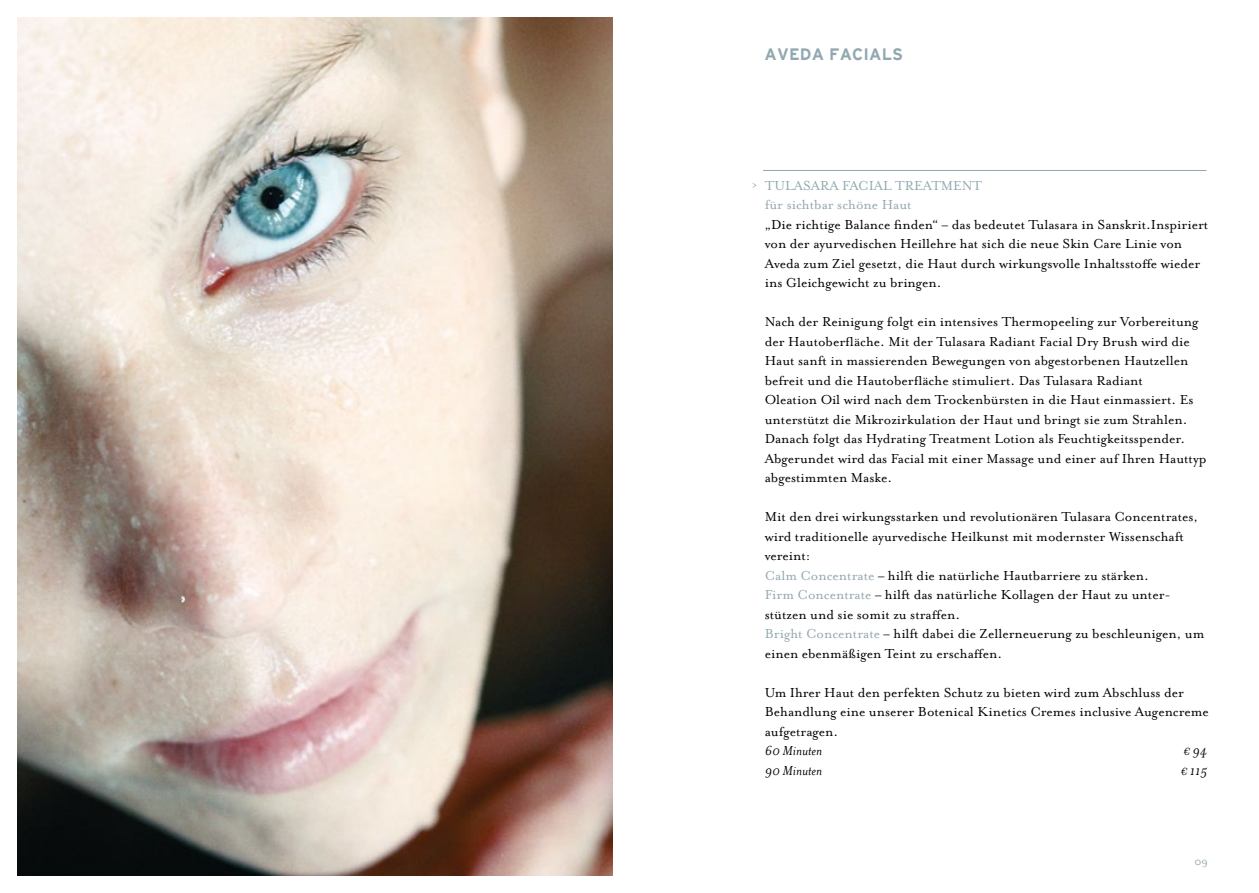
<style>
.page{position:relative;width:1259px;height:893px;background:#fff}
.page>*{position:absolute;margin:0;border:0;box-sizing:border-box;transform-origin:0 0}
.t1{font:700 16.5px "Interstate";letter-spacing:.01em;color:#92a8b0}
.t2{font:15px/19.5px "Mrs Eaves OT";color:#000}
.t3{font:15px/19.5px "Mrs Eaves OT";color:#92a8b0}
.t4{font:italic 15px "Mrs Eaves OT";color:#000}
.t5{font:12px "Mrs Eaves OT";color:#92a8b0}
.s1{color:#92a8b0}
.s2{font-size:12px}
</style>
<div class="page">
<img style="left:17px;top:17px;width:595px;height:859px">
<hr style="left:763px;top:170px;width:443px;height:1px;background:#92a8b0">
<p class="t1" style="left:764px;top:45px;width:140px">AVEDA FACIALS</p>
<p class="t3" style="left:765px;top:176px;width:219px">TULASARA FACIAL TREATMENT für sichtbar schöne Haut</p>
<p class="t2" style="left:765px;top:215px;width:445px">„Die richtige Balance finden“ – das bedeutet Tulasara in Sanskrit.Inspiriert von der ayurvedischen Heillehre hat sich die neue Skin Care Linie von Aveda zum Ziel gesetzt, die Haut durch wirkungsvolle Inhaltsstoffe wieder ins Gleichgewicht zu bringen.</p>
<p class="t2" style="left:765px;top:312px;width:443px">Nach der Reinigung folgt ein intensives Thermopeeling zur Vorbereitung der Hautoberfläche. Mit der Tulasara Radiant Facial Dry Brush wird die Haut sanft in massierenden Bewegungen von abgestorbenen Hautzellen befreit und die Hautoberfläche stimuliert. Das Tulasara Radiant<br>Oleation Oil wird nach dem Trockenbürsten in die Haut einmassiert. Es unterstützt die Mikrozirkulation der Haut und bringt sie zum Strahlen.<br>Danach folgt das Hydrating Treatment Lotion als Feuchtigkeitsspender.<br>Abgerundet wird das Facial mit einer Massage und einer auf Ihren Hauttyp abgestimmten Maske.</p>
<p class="t2" style="left:765px;top:507px;width:441px">Mit den drei wirkungsstarken und revolutionären Tulasara Concentrates, wird traditionelle ayurvedische Heilkunst mit modernster Wissenschaft vereint:<br><span class="s1">Calm Concentrate</span> – hilft die natürliche Hautbarriere zu stärken.<br><span class="s1">Firm Concentrate</span> – hilft das natürliche Kollagen der Haut zu unter&shy;stützen und sie somit zu straffen.<br><span class="s1">Bright Concentrate</span> – hilft dabei die Zellerneuerung zu beschleunigen, um einen ebenmäßigen Teint zu erschaffen.</p>
<p class="t2" style="left:765px;top:683px;width:445px">Um Ihrer Haut den perfekten Schutz zu bieten wird zum Abschluss der<br>Behandlung eine unserer Botenical Kinetics Cremes inclusive Augencreme aufgetragen.</p>
<p class="t4" style="left:765px;top:743px;width:59px">60 Minuten</p>
<p class="t4" style="left:1183px;top:743px;width:26px"><span class="s2">€</span> 94</p>
<p class="t4" style="left:765px;top:762px;width:59px">90 Minuten</p>
<p class="t4" style="left:1180px;top:762px;width:28px"><span class="s2">€</span> 115</p>
<p class="t5" style="left:752px;top:178px;width:7px">&gt;</p>
<p class="t5" style="left:1194px;top:855px;width:15px">09</p>
</div>
